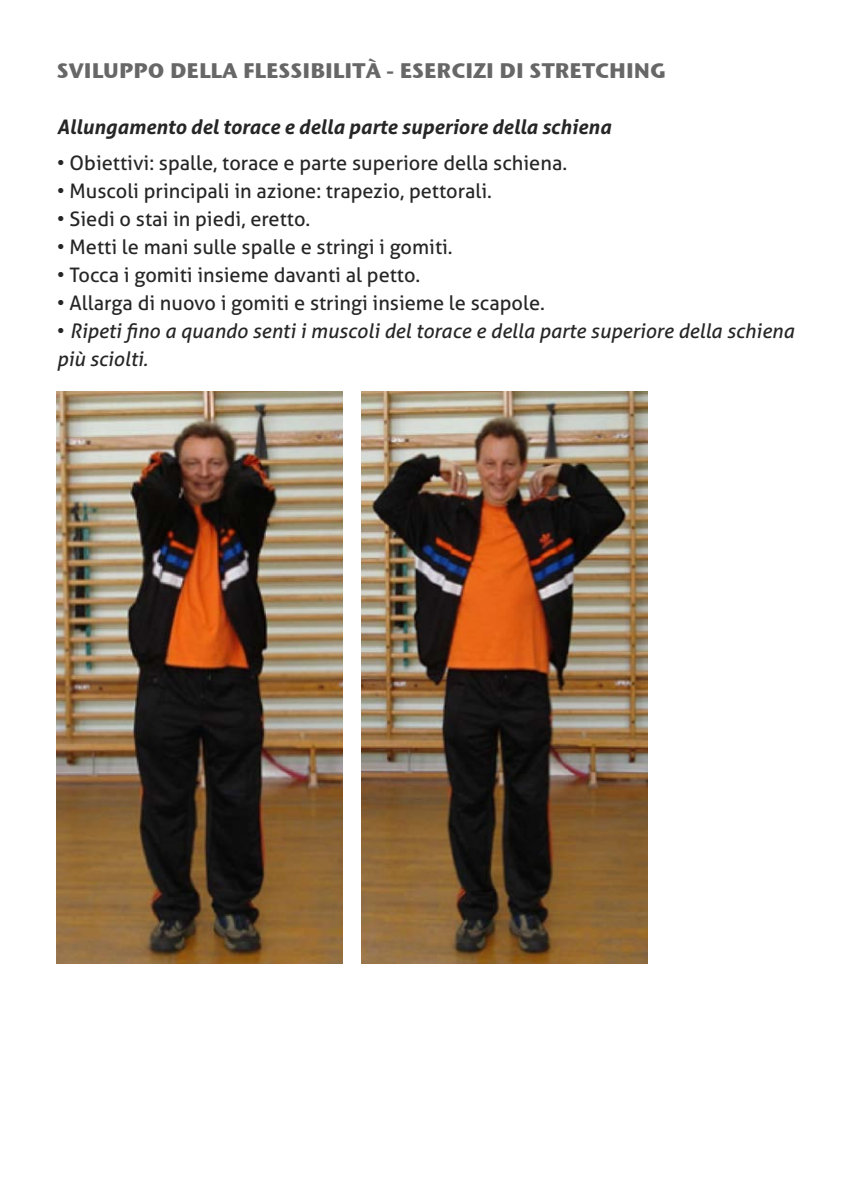
<style>
.page{position:relative;width:851px;height:1191px;background:#fff}
.page>*{position:absolute;margin:0;border:0;box-sizing:border-box;transform-origin:0 0}
.t1{font:21px "Stone Sans ITCTT Bold";color:#686768}
.t2{font:20px "Aller";color:#272627}
.t3{font:italic 20px/28px "Aller";color:#272627}
.t4{font:italic 700 20px "Aller";color:#272627}
.s1{font-style:normal}
</style>
<div class="page">
<img style="left:57px;top:391px;width:285px;height:572px">
<img style="left:361px;top:391px;width:286px;height:572px">
<p class="t1" style="left:57px;top:57px;width:610px">SVILUPPO DELLA FLESSIBILITÀ - ESERCIZI DI STRETCHING</p>
<p class="t4" style="left:57px;top:115px;width:555px">Allungamento del torace e della parte superiore della schiena</p>
<p class="t2" style="left:57px;top:151px;width:512px">• Obiettivi: spalle, torace e parte superiore della schiena.</p>
<p class="t2" style="left:57px;top:179px;width:436px">• Muscoli principali in azione: trapezio, pettorali.</p>
<p class="t2" style="left:57px;top:207px;width:255px">• Siedi o stai in piedi, eretto.</p>
<p class="t2" style="left:57px;top:235px;width:397px">• Metti le mani sulle spalle e stringi i gomiti.</p>
<p class="t2" style="left:57px;top:263px;width:365px">• Tocca i gomiti insieme davanti al petto.</p>
<p class="t2" style="left:57px;top:291px;width:489px">• Allarga di nuovo i gomiti e stringi insieme le scapole.</p>
<p class="t3" style="left:57px;top:317px;width:738px"><span class="s1">•</span> Ripeti fino a quando senti i muscoli del torace e della parte superiore della schiena più sciolti.</p>
</div>
